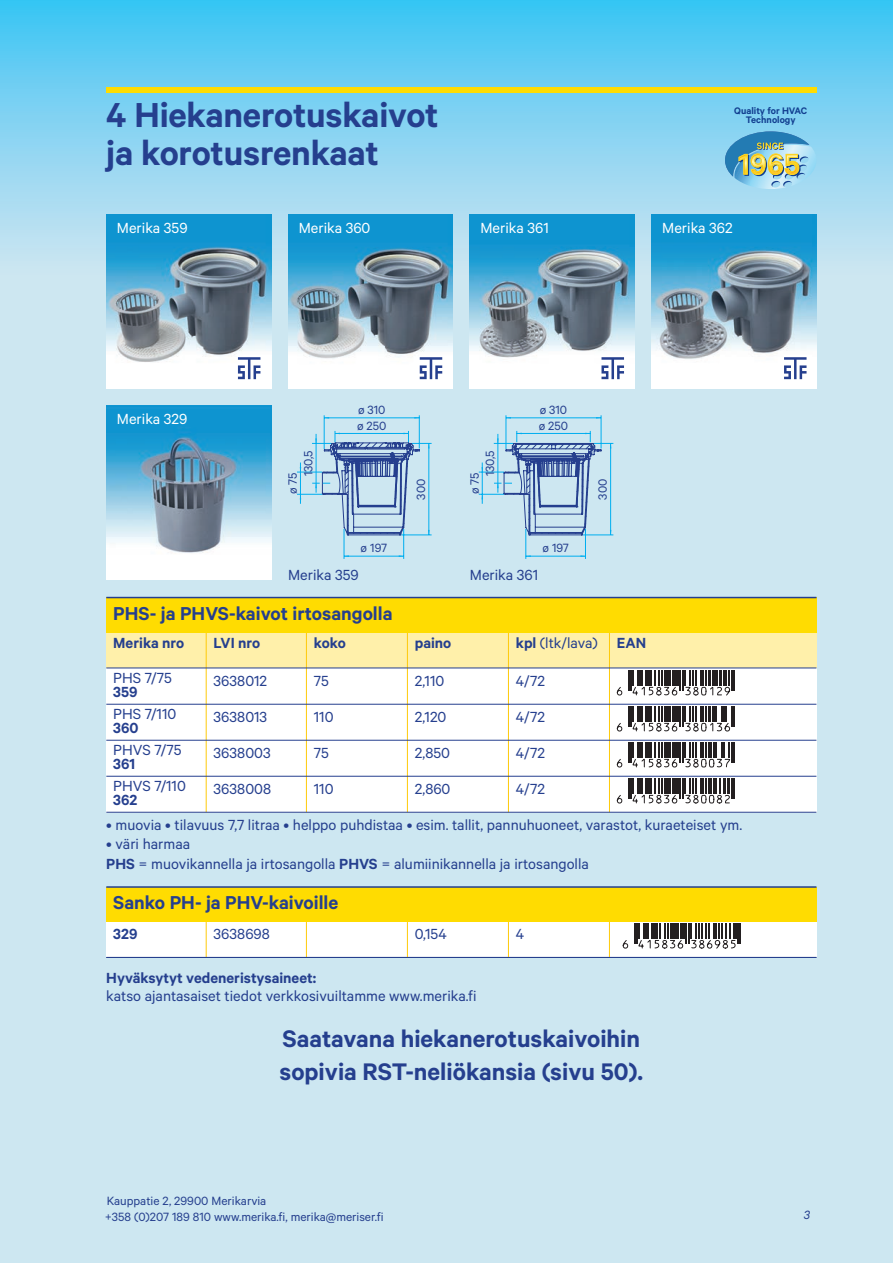
<style>
.page{position:relative;width:893px;height:1263px;background:#cde7f1}
.page>*{position:absolute;margin:0;border:0;box-sizing:border-box;transform-origin:0 0}
.t1{font:600 39px "Calibre";letter-spacing:-.005em;color:#253f8e}
.t2{font:600 27px/32.4px "Calibre";color:#253f8e}
.t3{font:600 21px "Calibre";color:#253f8e}
.t4{font:16.5px/36px "Calibre";color:#253f8e}
.t5{font:600 16.5px "Calibre";color:#253f8e}
.t6{font:16.5px "Calibre";color:#fff}
.t7{font:13.5px/16.2px "Calibre";color:#253f8e}
.t8{font:italic 13.5px "Calibre";color:#253f8e}
.t9{font:600 10.65px "Calibre";color:#123f90}
.s1{font-weight:600}
</style>
<div class="page">
<div style="left:0;top:0;width:893px;height:275px;background:linear-gradient(to bottom,#3ec4f3,#d2e5f1)"></div>
<div style="left:106px;top:87px;width:710px;height:6px;background:#ffdc01"></div>
<svg style="left:725px;top:131px;width:91px;height:58px;background:#8bbabf"></svg>
<img style="left:106px;top:214px;width:165px;height:174px">
<img style="left:288px;top:214px;width:165px;height:174px">
<img style="left:470px;top:214px;width:165px;height:174px">
<img style="left:652px;top:214px;width:164px;height:174px">
<div style="left:106px;top:630px;width:710px;height:44px;background:#fff0aa"></div>
<div style="left:106px;top:668px;width:710px;height:144px;background:#fff"></div>
<hr style="left:206px;top:633px;width:1px;height:179px;background:#feca0a">
<hr style="left:306px;top:633px;width:1px;height:179px;background:#feca0a">
<hr style="left:407px;top:632px;width:1px;height:180px;background:#feca0a">
<hr style="left:106px;top:668px;width:710px;height:1px;background:#253f8e">
<hr style="left:106px;top:704px;width:710px;height:1px;background:#253f8e">
<hr style="left:106px;top:740px;width:710px;height:1px;background:#253f8e">
<hr style="left:106px;top:776px;width:710px;height:1px;background:#253f8e">
<hr style="left:106px;top:812px;width:710px;height:1px;background:#253f8e">
<div style="left:106px;top:597px;width:710px;height:36px;background:#ffdc01"></div>
<hr style="left:106px;top:597px;width:710px;height:1px;background:#253f8e">
<div style="left:106px;top:919px;width:710px;height:38px;background:#fff"></div>
<hr style="left:206px;top:921px;width:1px;height:36px;background:#feca0a">
<hr style="left:306px;top:921px;width:1px;height:36px;background:#feca0a">
<svg style="left:602px;top:923px;width:139px;height:34px"></svg>
<hr style="left:609px;top:919px;width:1px;height:38px;background:#feca0a">
<hr style="left:508px;top:919px;width:1px;height:38px;background:#feca0a">
<hr style="left:407px;top:919px;width:1px;height:38px;background:#feca0a">
<div style="left:106px;top:887px;width:710px;height:34px;background:#ffdc01"></div>
<hr style="left:106px;top:886px;width:710px;height:2px;background:#253f8e">
<img style="left:106px;top:405px;width:165px;height:175px">
<svg style="left:238px;top:357px;width:22px;height:22px"></svg>
<svg style="left:420px;top:357px;width:22px;height:22px"></svg>
<svg style="left:601px;top:357px;width:23px;height:22px"></svg>
<svg style="left:784px;top:357px;width:22px;height:22px"></svg>
<hr style="left:506px;top:418px;width:95px;height:1px;background:#00aeef">
<hr style="left:601px;top:415px;width:1px;height:33px;background:#00aeef">
<hr style="left:506px;top:415px;width:1px;height:34px;background:#00aeef">
<svg style="left:479px;top:427px;width:256px;height:386px"></svg>
<hr style="left:324px;top:418px;width:95px;height:1px;background:#00aeef">
<hr style="left:419px;top:415px;width:1px;height:33px;background:#00aeef">
<hr style="left:324px;top:415px;width:1px;height:34px;background:#00aeef">
<svg style="left:297px;top:431px;width:135px;height:255px"></svg>
<hr style="left:106px;top:957px;width:710px;height:1px;background:#253f8e">
<h1 class="t1" style="left:106px;top:92px;width:334px">4 Hiekanerotuskaivot</h1>
<h1 class="t1" style="left:106px;top:130px;width:274px">ja korotusrenkaat</h1>
<p class="t9" style="left:734px;top:104px;width:74px">Quality for HVAC</p>
<p class="t9" style="left:746px;top:114px;width:51px">Technology</p>
<p class="t6" style="left:117px;top:218px;width:72px">Merika 359</p>
<p class="t6" style="left:299px;top:218px;width:73px">Merika 360</p>
<p class="t6" style="left:480px;top:218px;width:70px">Merika 361</p>
<p class="t6" style="left:662px;top:218px;width:72px">Merika 362</p>
<p class="t6" style="left:117px;top:409px;width:72px">Merika 329</p>
<p class="t7" style="left:358px;top:401px;width:29px">ø 310</p>
<p class="t7" style="left:540px;top:401px;width:29px">ø 310</p>
<p class="t7" style="left:357px;top:417px;width:31px">ø 250</p>
<p class="t7" style="left:539px;top:417px;width:31px">ø 250</p>
<p class="t7" style="left:300px;top:476px;width:28px;rotate:-90deg">130,5</p>
<p class="t7" style="left:481px;top:476px;width:28px;rotate:-90deg">130,5</p>
<p class="t7" style="left:284px;top:494px;width:23px;rotate:-90deg">ø 75</p>
<p class="t7" style="left:466px;top:494px;width:23px;rotate:-90deg">ø 75</p>
<p class="t7" style="left:412px;top:500px;width:22px;rotate:-90deg">300</p>
<p class="t7" style="left:594px;top:500px;width:22px;rotate:-90deg">300</p>
<p class="t7" style="left:361px;top:540px;width:28px">ø 197</p>
<p class="t7" style="left:542px;top:540px;width:28px">ø 197</p>
<p class="t4" style="left:288px;top:556px;width:72px">Merika 359</p>
<p class="t4" style="left:470px;top:556px;width:70px">Merika 361</p>
<p class="t3" style="left:113px;top:600px;width:281px">PHS- ja PHVS-kaivot irtosangolla</p>
<p class="t5" style="left:113px;top:633px;width:72px">Merika nro</p>
<p class="t4" style="left:113px;top:659px;width:60px">PHS 7/75</p>
<p class="t5" style="left:113px;top:682px;width:26px">359</p>
<p class="t4" style="left:113px;top:695px;width:65px">PHS 7/110</p>
<p class="t5" style="left:113px;top:718px;width:27px">360</p>
<p class="t4" style="left:113px;top:731px;width:70px">PHVS 7/75</p>
<p class="t5" style="left:113px;top:754px;width:23px">361</p>
<p class="t4" style="left:113px;top:767px;width:74px">PHVS 7/110</p>
<p class="t5" style="left:113px;top:790px;width:26px">362</p>
<p class="t4" style="left:106px;top:806px;width:637px">• muovia • tilavuus 7,7 litraa • helppo puhdistaa • esim. tallit, pannuhuoneet, varastot, kuraeteiset ym.</p>
<p class="t4" style="left:106px;top:834px;width:484px;line-height:19.8px">• väri harmaa<br><span class="s1">PHS</span> = muovikannella ja irtosangolla <span class="s1">PHVS</span> = alumiinikannella ja irtosangolla</p>
<p class="t4" style="left:516px;top:624px;width:84px"><span class="s1">kpl</span> (ltk/lava)</p>
<p class="t4" style="left:516px;top:662px;width:31px;text-align:justify">4/72<br>4/72<br>4/72<br>4/72</p>
<p class="t5" style="left:314px;top:633px;width:33px">koko</p>
<p class="t4" style="left:314px;top:662px;width:21px">75<br>110<br>75<br>110</p>
<p class="t5" style="left:415px;top:633px;width:38px">paino</p>
<p class="t4" style="left:415px;top:662px;width:37px">2,110<br>2,120<br>2,850<br>2,860</p>
<p class="t5" style="left:214px;top:633px;width:48px">LVI nro</p>
<p class="t4" style="left:214px;top:662px;width:59px">3638012<br>3638013<br>3638003<br>3638008</p>
<p class="t5" style="left:617px;top:633px;width:31px">EAN</p>
<p class="t3" style="left:113px;top:890px;width:227px">Sanko PH- ja PHV-kaivoille</p>
<p class="t5" style="left:113px;top:924px;width:26px">329</p>
<p class="t4" style="left:214px;top:915px;width:58px">3638698</p>
<p class="t4" style="left:415px;top:915px;width:33px">0,154</p>
<p class="t4" style="left:516px;top:915px;width:10px">4</p>
<p class="t5" style="left:106px;top:968px;width:211px">Hyväksytyt vedeneristysaineet:</p>
<p class="t4" style="left:106px;top:977px;width:372px">katso ajantasaiset tiedot verkkosivuiltamme www.merika.fi</p>
<h2 class="t2" style="left:280px;top:1022px;width:365px">Saatavana hiekanerotuskaivoihin sopivia RST-neliökansia (sivu 50).</h2>
<p class="t7" style="left:105px;top:1192px;width:280px">Kauppatie 2, 29900 Merikarvia<br>+358 (0)207 189 810 www.merika.fi, merika@meriser.fi</p>
<p class="t8" style="left:804px;top:1207px;width:8px">3</p>
</div>
